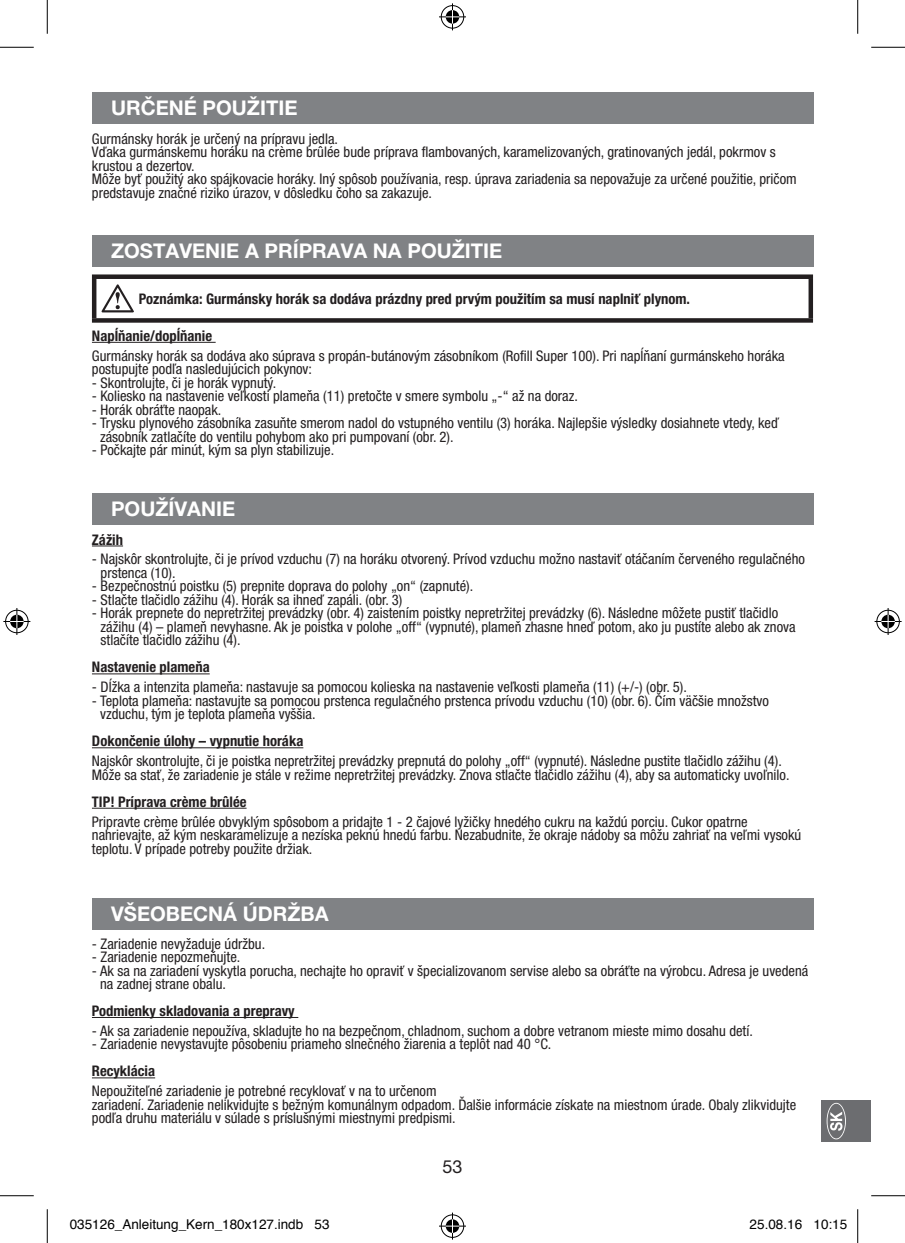
<style>
.page{position:relative;width:905px;height:1243px;background:#fff}
.page>*{position:absolute;margin:0;border:0;box-sizing:border-box;transform-origin:0 0}
.t1{font:700 20.25px "Helvetica Neue LT Pro";color:#fff}
.t2{font:18px "Helvetica Neue";color:#231f20}
.t3{font:condensed 14.62px/13.5px "Helvetica Neue LT Pro";color:#231f20}
.t4{font:700 condensed 14.62px "Helvetica Neue LT Pro";color:#231f20}
.t5{font:13.5px "Helvetica";color:#000}
</style>
<div class="page">
<div style="left:820px;top:1100px;width:50px;height:41px;background:#6c6d70"></div>
<svg style="left:826px;top:1102px;width:19px;height:37px"></svg>
<div style="left:92px;top:92px;width:721px;height:32px;background:#808285"></div>
<div style="left:92px;top:235px;width:721px;height:32px;background:#808285"></div>
<div style="left:92px;top:493px;width:721px;height:32px;background:#808285"></div>
<div style="left:92px;top:898px;width:721px;height:32px;background:#808285"></div>
<hr style="left:92px;top:342px;width:124px;height:1px;background:#231f20">
<hr style="left:92px;top:545px;width:31px;height:1px;background:#231f20">
<hr style="left:92px;top:673px;width:118px;height:1px;background:#231f20">
<hr style="left:92px;top:747px;width:211px;height:1px;background:#231f20">
<hr style="left:92px;top:808px;width:154px;height:1px;background:#231f20">
<div style="left:92px;top:274px;width:721px;height:5px;background:#231f20"></div>
<hr style="left:92px;top:279px;width:4px;height:39px;background:#231f20">
<div style="left:808px;top:279px;width:5px;height:39px;background:#231f20"></div>
<div style="left:92px;top:318px;width:721px;height:5px;background:#231f20"></div>
<hr style="left:92px;top:1017px;width:206px;height:1px;background:#231f20">
<hr style="left:92px;top:1077px;width:63px;height:1px;background:#231f20">
<img style="left:101px;top:284px;width:33px;height:28px">
<hr style="left:0;top:47px;width:34px;height:1px;background:#000">
<hr style="left:871px;top:47px;width:33px;height:1px;background:#000">
<hr style="left:0;top:1195px;width:34px;height:1px;background:#000">
<hr style="left:871px;top:1195px;width:33px;height:1px;background:#000">
<hr style="left:47px;top:0;width:1px;height:34px;background:#000">
<hr style="left:47px;top:1209px;width:1px;height:34px;background:#000">
<hr style="left:857px;top:0;width:1px;height:34px;background:#000">
<hr style="left:857px;top:1209px;width:1px;height:34px;background:#000">
<svg style="left:439px;top:3px;width:27px;height:27px"></svg>
<svg style="left:439px;top:1212px;width:27px;height:27px"></svg>
<svg style="left:3px;top:608px;width:27px;height:27px"></svg>
<svg style="left:874px;top:608px;width:27px;height:27px"></svg>
<h1 class="t1" style="left:111px;top:95px;width:188px">URČENÉ POUŽITIE</h1>
<p class="t3" style="left:92px;top:131px;width:706px">Gurmánsky horák je určený na prípravu jedla.<br>Vďaka gurmánskemu horáku na crème brûlée bude príprava flambovaných, karamelizovaných, gratinovaných jedál, pokrmov s krustou a dezertov.<br>Môže byť použitý ako spájkovacie horáky. Iný spôsob používania, resp. úprava zariadenia sa nepovažuje za určené použitie, pričom predstavuje značné riziko úrazov, v dôsledku čoho sa zakazuje.</p>
<h1 class="t1" style="left:111px;top:238px;width:393px">ZOSTAVENIE A PRÍPRAVA NA POUŽITIE</h1>
<p class="t4" style="left:139px;top:290px;width:552px">Poznámka: Gurmánsky horák sa dodáva prázdny pred prvým použitím sa musí naplniť plynom.</p>
<p class="t4" style="left:92px;top:327px;width:122px">Napĺňanie/dopĺňanie</p>
<p class="t3" style="left:92px;top:349px;width:694px">Gurmánsky horák sa dodáva ako súprava s propán-butánovým zásobníkom (Rofill Super 100). Pri napĺňaní gurmánskeho horáka postupujte podľa nasledujúcich pokynov:</p>
<p class="t3" style="left:92px;top:376px;width:186px">- Skontrolujte, či je horák vypnutý.</p>
<p class="t3" style="left:92px;top:389px;width:487px">- Koliesko na nastavenie veľkosti plameňa (11) pretočte v smere symbolu „-“ až na doraz.</p>
<p class="t3" style="left:92px;top:403px;width:131px">- Horák obráťte naopak.</p>
<p class="t3" style="left:100px;top:416px;width:680px;text-indent:-8px">- Trysku plynového zásobníka zasuňte smerom nadol do vstupného ventilu (3) horáka. Najlepšie výsledky dosiahnete vtedy, keď zásobník zatlačíte do ventilu pohybom ako pri pumpovaní (obr. 2).</p>
<p class="t3" style="left:92px;top:443px;width:244px">- Počkajte pár minút, kým sa plyn stabilizuje.</p>
<h1 class="t1" style="left:111px;top:496px;width:126px">POUŽÍVANIE</h1>
<p class="t4" style="left:92px;top:530px;width:33px">Zážih</p>
<p class="t3" style="left:101px;top:552px;width:705px;text-indent:-9px">- Najskôr skontrolujte, či je prívod vzduchu (7) na horáku otvorený. Prívod vzduchu možno nastaviť otáčaním červeného regulačného prstenca (10).</p>
<p class="t3" style="left:92px;top:579px;width:383px">- Bezpečnostnú poistku (5) prepnite doprava do polohy „on“ (zapnuté).</p>
<p class="t3" style="left:92px;top:593px;width:312px">- Stlačte tlačidlo zážihu (4). Horák sa ihneď zapáli. (obr. 3)</p>
<p class="t3" style="left:101px;top:606px;width:696px;text-indent:-9px">- Horák prepnete do nepretržitej prevádzky (obr. 4) zaistením poistky nepretržitej prevádzky (6). Následne môžete pustiť tlačidlo zážihu (4) – plameň nevyhasne. Ak je poistka v polohe „off“ (vypnuté), plameň zhasne hneď potom, ako ju pustíte alebo ak znova stlačíte tlačidlo zážihu (4).</p>
<p class="t4" style="left:92px;top:658px;width:119px">Nastavenie plameňa</p>
<p class="t3" style="left:92px;top:680px;width:596px">- Dĺžka a intenzita plameňa: nastavuje sa pomocou kolieska na nastavenie veľkosti plameňa (11) (+/-) (obr. 5).</p>
<p class="t3" style="left:100px;top:694px;width:670px;text-indent:-8px">- Teplota plameňa: nastavujte sa pomocou prstenca regulačného prstenca prívodu vzduchu (10) (obr. 6). Čím väčšie množstvo vzduchu, tým je teplota plameňa vyššia.</p>
<p class="t4" style="left:92px;top:732px;width:213px">Dokončenie úlohy – vypnutie horáka</p>
<p class="t3" style="left:92px;top:754px;width:699px">Najskôr skontrolujte, či je poistka nepretržitej prevádzky prepnutá do polohy „off“ (vypnuté). Následne pustite tlačidlo zážihu (4).<br>Môže sa stať, že zariadenie je stále v režime nepretržitej prevádzky. Znova stlačte tlačidlo zážihu (4), aby sa automaticky uvoľnilo.</p>
<p class="t4" style="left:92px;top:792px;width:156px">TIP! Príprava crème brûlée</p>
<p class="t3" style="left:92px;top:814px;width:711px">Pripravte crème brûlée obvyklým spôsobom a pridajte 1 - 2 čajové lyžičky hnedého cukru na každú porciu. Cukor opatrne nahrievajte, až kým neskaramelizuje a nezíska peknú hnedú farbu. Nezabudnite, že okraje nádoby sa môžu zahriať na veľmi vysokú teplotu. V prípade potreby použite držiak.</p>
<h1 class="t1" style="left:111px;top:901px;width:217px">VŠEOBECNÁ ÚDRŽBA</h1>
<p class="t3" style="left:92px;top:936px;width:175px">- Zariadenie nevyžaduje údržbu.</p>
<p class="t3" style="left:92px;top:950px;width:150px">- Zariadenie nepozmeňujte.</p>
<p class="t3" style="left:100px;top:963px;width:709px;text-indent:-8px">- Ak sa na zariadení vyskytla porucha, nechajte ho opraviť v špecializovanom servise alebo sa obráťte na výrobcu. Adresa je uvedená na zadnej strane obalu.</p>
<p class="t4" style="left:92px;top:1002px;width:204px">Podmienky skladovania a prepravy</p>
<p class="t3" style="left:92px;top:1023px;width:662px">- Ak sa zariadenie nepoužíva, skladujte ho na bezpečnom, chladnom, suchom a dobre vetranom mieste mimo dosahu detí.</p>
<p class="t3" style="left:92px;top:1037px;width:461px">- Zariadenie nevystavujte pôsobeniu priameho slnečného žiarenia a teplôt nad 40 °C.</p>
<p class="t4" style="left:92px;top:1062px;width:65px">Recyklácia</p>
<p class="t3" style="left:92px;top:1084px;width:705px">Nepoužiteľné zariadenie je potrebné recyklovať v na to určenom<br>zariadení. Zariadenie nelikvidujte s bežným komunálnym odpadom. Ďalšie informácie získate na miestnom úrade. Obaly zlikvidujte podľa druhu materiálu v súlade s príslušnými miestnymi predpismi.</p>
<p class="t2" style="left:442px;top:1155px;width:22px">53</p>
<p class="t5" style="left:70px;top:1213px;width:261px">035126_Anleitung_Kern_180x127.indb 53</p>
<p class="t5" style="left:749px;top:1213px;width:99px">25.08.16 10:15</p>
</div>
